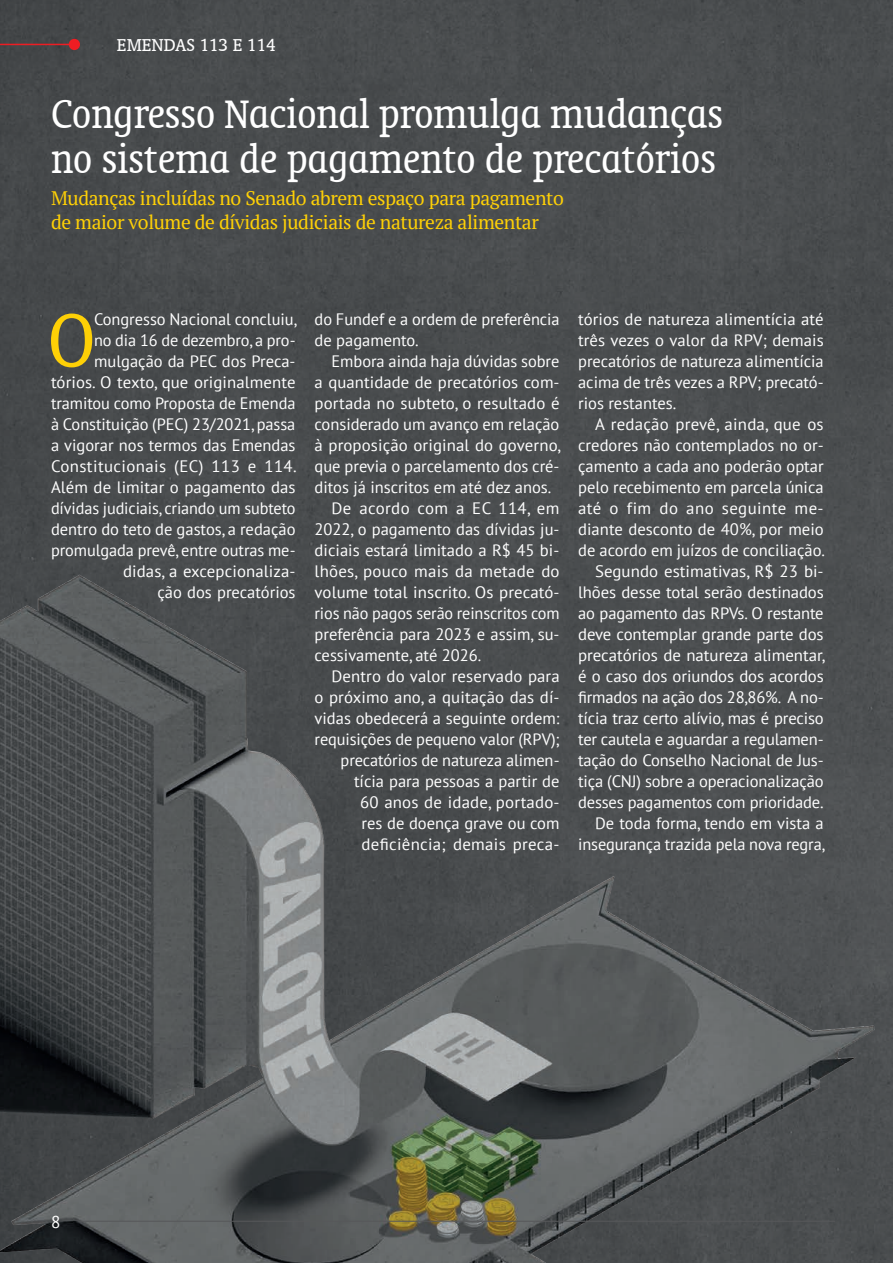
<style>
.page{position:relative;width:893px;height:1263px;background:#494c4e}
.page>*{position:absolute;margin:0;border:0;box-sizing:border-box;transform-origin:0 0}
.t1{font:condensed 85.8px "Oranda BT";color:#fed006}
.t2{font:condensed 45px/45px "Oranda BT";color:#fff}
.t3{font:19.5px/23.4px "PT Serif";letter-spacing:-.02em;color:#fed006}
.t4{font:19.5px "Oranda BT";color:#fff}
.t5{font:17.1px "PT Sans";color:#fff}
.t6{font:16.5px/21px "PT Sans";color:#fff;text-align:right}
.t7{font:16.5px "PT Sans";letter-spacing:.02em;color:#fff}
.t8{font:16.5px "PT Sans";letter-spacing:.025em;color:#fff}
</style>
<div class="page">
<img style="left:0;top:569px;width:889px;height:694px">
<hr style="left:79px;top:1221px;width:756px;height:1px;background:#57585a">
<hr style="left:0;top:44px;width:74px;height:1px;background:#ee1d23">
<div style="left:69px;top:39px;width:11px;height:11px;background:#ee1d23;border-radius:50%"></div>
<p class="t4" style="left:117px;top:34px;width:160px">EMENDAS 113 E 114</p>
<h2 class="t2" style="left:51px;top:91px;width:674px">Congresso Nacional promulga mudanças no sistema de pagamento de precatórios</h2>
<p class="t3" style="left:51px;top:187px;width:514px">Mudanças incluídas no Senado abrem espaço para pagamento de maior volume de dívidas judiciais de natureza alimentar</p>
<p class="t6" style="left:51px;top:308px;width:247px">Congresso Nacional concluiu,<br>no dia 16 de dezembro, a pro&shy;mulgação da PEC dos Preca&shy;tórios. O texto, que originalmente tramitou como Proposta de Emenda à Constituição (PEC) 23/2021, passa a vigorar nos termos das Emendas<br>Constitucionais (EC) 113 e 114.<br>Além de limitar o pagamento das dívidas judiciais, criando um subteto dentro do teto de gastos, a redação promulgada prevê, entre outras me&shy;didas, a excepcionaliza-<br>ção dos precatórios</p>
<p class="t6" style="left:315px;top:308px;width:247px;text-align:left">do Fundef e a ordem de preferência de pagamento.</p>
<h1 class="t1" style="left:48px;top:291px;width:48px">O</h1>
<p class="t6" style="left:332px;top:350px;width:229px">Embora ainda haja dúvidas sobre</p>
<p class="t6" style="left:315px;top:371px;width:246px">a quantidade de precatórios com-</p>
<p class="t6" style="left:315px;top:392px;width:246px">portada no subteto, o resultado é</p>
<p class="t6" style="left:315px;top:413px;width:246px">considerado um avanço em relação</p>
<p class="t6" style="left:315px;top:434px;width:248px">à proposição original do governo,</p>
<p class="t6" style="left:315px;top:455px;width:246px">que previa o parcelamento dos cré-</p>
<p class="t6" style="left:315px;top:476px;width:238px">ditos já inscritos em até dez anos.</p>
<p class="t8" style="left:332px;top:497px;width:229px">De acordo com a EC 114, em</p>
<p class="t6" style="left:315px;top:518px;width:246px">2022, o pagamento das dívidas ju-</p>
<p class="t6" style="left:315px;top:539px;width:246px">diciais estará limitado a R$ 45 bi-</p>
<p class="t6" style="left:315px;top:560px;width:247px">lhões, pouco mais da metade do</p>
<p class="t6" style="left:315px;top:581px;width:246px">volume total inscrito. Os precató-</p>
<p class="t6" style="left:315px;top:602px;width:247px">rios não pagos serão reinscritos com</p>
<p class="t6" style="left:315px;top:623px;width:246px">preferência para 2023 e assim, su-</p>
<p class="t6" style="left:315px;top:644px;width:168px">cessivamente, até 2026.</p>
<p class="t6" style="left:332px;top:665px;width:230px">Dentro do valor reservado para</p>
<p class="t6" style="left:315px;top:686px;width:246px">o próximo ano, a quitação das dí-</p>
<p class="t6" style="left:315px;top:707px;width:246px">vidas obedecerá a seguinte ordem:</p>
<p class="t6" style="left:315px;top:728px;width:247px">requisições de pequeno valor (RPV);</p>
<p class="t6" style="left:341px;top:749px;width:220px">precatórios de natureza alimen-</p>
<p class="t6" style="left:354px;top:770px;width:207px">tícia para pessoas a partir de</p>
<p class="t6" style="left:360px;top:791px;width:201px">60 anos de idade, portado-</p>
<p class="t6" style="left:362px;top:812px;width:199px">res de doença grave ou com</p>
<p class="t7" style="left:362px;top:833px;width:200px">deficiência; demais preca-</p>
<p class="t6" style="left:578px;top:308px;width:247px;text-align:justify">tórios de natureza alimentícia até três vezes o valor da RPV; demais precatórios de natureza alimentícia acima de três vezes a RPV; precató&shy;rios restantes.</p>
<p class="t6" style="left:578px;top:413px;width:248px">A redação prevê, ainda, que os credores não contemplados no or&shy;çamento a cada ano poderão optar pelo recebimento em parcela única até o fim do ano seguinte me&shy;diante desconto de 40%, por meio de acordo em juízos de conciliação.<br>Segundo estimativas, R$ 23 bi&shy;lhões desse total serão destinados ao pagamento das RPVs. O restante deve contemplar grande parte dos precatórios de natureza alimentar, é o caso dos oriundos dos acordos firmados na ação dos 28,86%. A no&shy;tícia traz certo alívio, mas é preciso ter cautela e aguardar a regulamen&shy;tação do Conselho Nacional de Jus&shy;tiça (CNJ) sobre a operacionalização desses pagamentos com prioridade.<br>De toda forma, tendo em vista a insegurança trazida pela nova regra,</p>
<p class="t5" style="left:51px;top:1211px;width:11px">8</p>
</div>
